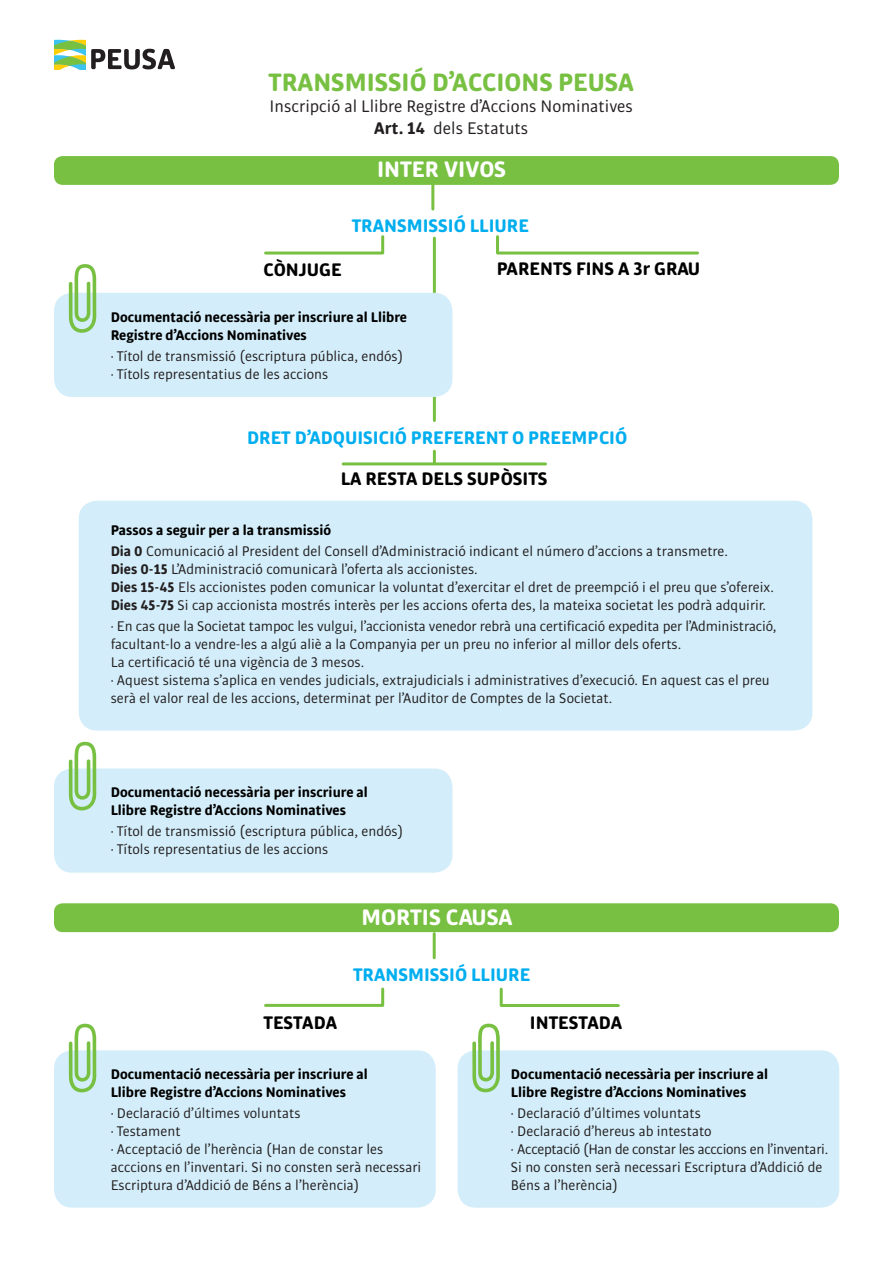
<style>
.page{position:relative;width:893px;height:1263px;background:#fff}
.page>*{position:absolute;margin:0;border:0;box-sizing:border-box;transform-origin:0 0}
.t1{font:700 27px "Bulo Rounded";color:#78c042}
.t2{font:700 24px "Bulo Rounded";color:#fff}
.t3{font:700 19.5px "Bulo Rounded";color:#00aeef}
.t4{font:700 19.5px "Bulo Rounded";color:#000}
.t5{font:18px/21.6px "Bulo Rounded";color:#231f20;text-align:center}
.t6{font:15px/18px "Bulo Rounded";color:#231f20}
.t7{font:700 15px/18px "Bulo Rounded";color:#000}
.s1{font-weight:700}
.s2{font-weight:700;color:#000}
</style>
<div class="page">
<hr style="left:433px;top:238px;width:3px;height:183px;background:#78c042">
<svg style="left:54px;top:40px;width:31px;height:29px"></svg>
<svg style="left:91px;top:49px;width:84px;height:20px"></svg>
<div style="left:54px;top:293px;width:398px;height:104px;background:#d3eefa;border-radius:18px"></div>
<div style="left:54px;top:768px;width:398px;height:105px;background:#d3eefa;border-radius:18px"></div>
<div style="left:54px;top:1050px;width:382px;height:157px;background:#d3eefa;border-radius:18px"></div>
<div style="left:458px;top:1050px;width:381px;height:158px;background:#d3eefa;border-radius:18px"></div>
<div style="left:79px;top:501px;width:733px;height:229px;background:#d3eefa;border-radius:18px"></div>
<svg style="left:69px;top:742px;width:27px;height:69px"></svg>
<svg style="left:69px;top:1023px;width:27px;height:70px"></svg>
<svg style="left:472px;top:1023px;width:28px;height:69px"></svg>
<svg style="left:69px;top:264px;width:27px;height:69px"></svg>
<div style="left:54px;top:156px;width:785px;height:29px;background:#78c042;border-radius:9px"></div>
<div style="left:54px;top:903px;width:785px;height:29px;background:#78c042;border-radius:9px"></div>
<hr style="left:431px;top:185px;width:3px;height:24px;background:#78c042">
<hr style="left:433px;top:934px;width:3px;height:24px;background:#78c042">
<svg style="left:264px;top:235px;width:121px;height:20px"></svg>
<svg style="left:264px;top:987px;width:121px;height:20px"></svg>
<svg style="left:499px;top:987px;width:121px;height:20px"></svg>
<svg style="left:496px;top:235px;width:203px;height:20px"></svg>
<svg style="left:433px;top:451px;width:3px;height:11px"></svg>
<hr style="left:343px;top:462px;width:203px;height:3px;background:#78c042">
<h1 class="t1" style="left:268px;top:65px;width:367px">TRANSMISSIÓ D’ACCIONS PEUSA</h1>
<p class="t5" style="left:270px;top:96px;width:365px">Inscripció al Llibre Registre d’Accions Nominatives<br><span class="s1">Art. 14</span> dels Estatuts</p>
<h2 class="t2" style="left:377px;top:154px;width:131px">INTER VIVOS</h2>
<h3 class="t3" style="left:352px;top:213px;width:179px">TRANSMISSIÓ LLIURE</h3>
<h3 class="t4" style="left:263px;top:257px;width:80px">CÒNJUGE</h3>
<h3 class="t4" style="left:497px;top:256px;width:205px">PARENTS FINS A 3r GRAU</h3>
<p class="t7" style="left:111px;top:308px;width:298px">Documentació necessària per inscriure al Llibre<br>Registre d’Accions Nominatives</p>
<p class="t6" style="left:111px;top:347px;width:294px">· Títol de transmissió (escriptura pública, endós) · Títols representatius de les accions</p>
<h3 class="t3" style="left:247px;top:425px;width:382px">DRET D’ADQUISICIÓ PREFERENT O PREEMPCIÓ</h3>
<h3 class="t4" style="left:341px;top:466px;width:208px">LA RESTA DELS SUPÒSITS</h3>
<p class="t6" style="left:111px;top:519px;width:619px;line-height:21px"><span class="s2">Passos a seguir per a la transmissió<br></span><span class="s1">Dia 0</span> Comunicació al President del Consell d’Administració indicant el número d’accions a transmetre.</p>
<p class="t6" style="left:111px;top:560px;width:665px"><span class="s1">Dies 0-15</span> L’Administració comunicarà l’oferta als accionistes.<br><span class="s1">Dies 15-45</span> Els accionistes poden comunicar la voluntat d’exercitar el dret de preempció i el preu que s’ofereix.<br><span class="s1">Dies 45-75</span> Si cap accionista mostrés interès per les accions oferta des, la mateixa societat les podrà adquirir.</p>
<p class="t6" style="left:111px;top:617px;width:667px">· En cas que la Societat tampoc les vulgui, l’accionista venedor rebrà una certificació expedita per l’Administració, facultant-lo a vendre-les a algú aliè a la Companyia per un preu no inferior al millor dels oferts.<br>La certificació té una vigència de 3 mesos.<br>· Aquest sistema s’aplica en vendes judicials, extrajudicials i administratives d’execució. En aquest cas el preu serà el valor real de les accions, determinat per l’Auditor de Comptes de la Societat.</p>
<p class="t7" style="left:111px;top:783px;width:259px">Documentació necessària per inscriure al<br>Llibre Registre d’Accions Nominatives</p>
<p class="t6" style="left:111px;top:822px;width:294px">· Títol de transmissió (escriptura pública, endós) · Títols representatius de les accions</p>
<h2 class="t2" style="left:361px;top:901px;width:153px">MORTIS CAUSA</h2>
<h3 class="t3" style="left:353px;top:962px;width:179px">TRANSMISSIÓ LLIURE</h3>
<h3 class="t4" style="left:263px;top:1010px;width:75px">TESTADA</h3>
<h3 class="t4" style="left:530px;top:1010px;width:94px">INTESTADA</h3>
<p class="t7" style="left:111px;top:1065px;width:259px">Documentació necessària per inscriure al<br>Llibre Registre d’Accions Nominatives</p>
<p class="t6" style="left:111px;top:1104px;width:312px">· Declaració d’últimes voluntats<br>· Testament<br>· Acceptació de l’herència (Han de constar les acccions en l’inventari. Si no consten serà necessari Escriptura d’Addició de Béns a l’herència)</p>
<p class="t7" style="left:511px;top:1065px;width:259px">Documentació necessària per inscriure al<br>Llibre Registre d’Accions Nominatives</p>
<p class="t6" style="left:511px;top:1104px;width:319px">· Declaració d’últimes voluntats<br>· Declaració d’hereus ab intestato<br>· Acceptació (Han de constar les acccions en l’inventari.<br>Si no consten serà necessari Escriptura d’Addició de Béns a l’herència)</p>
</div>
